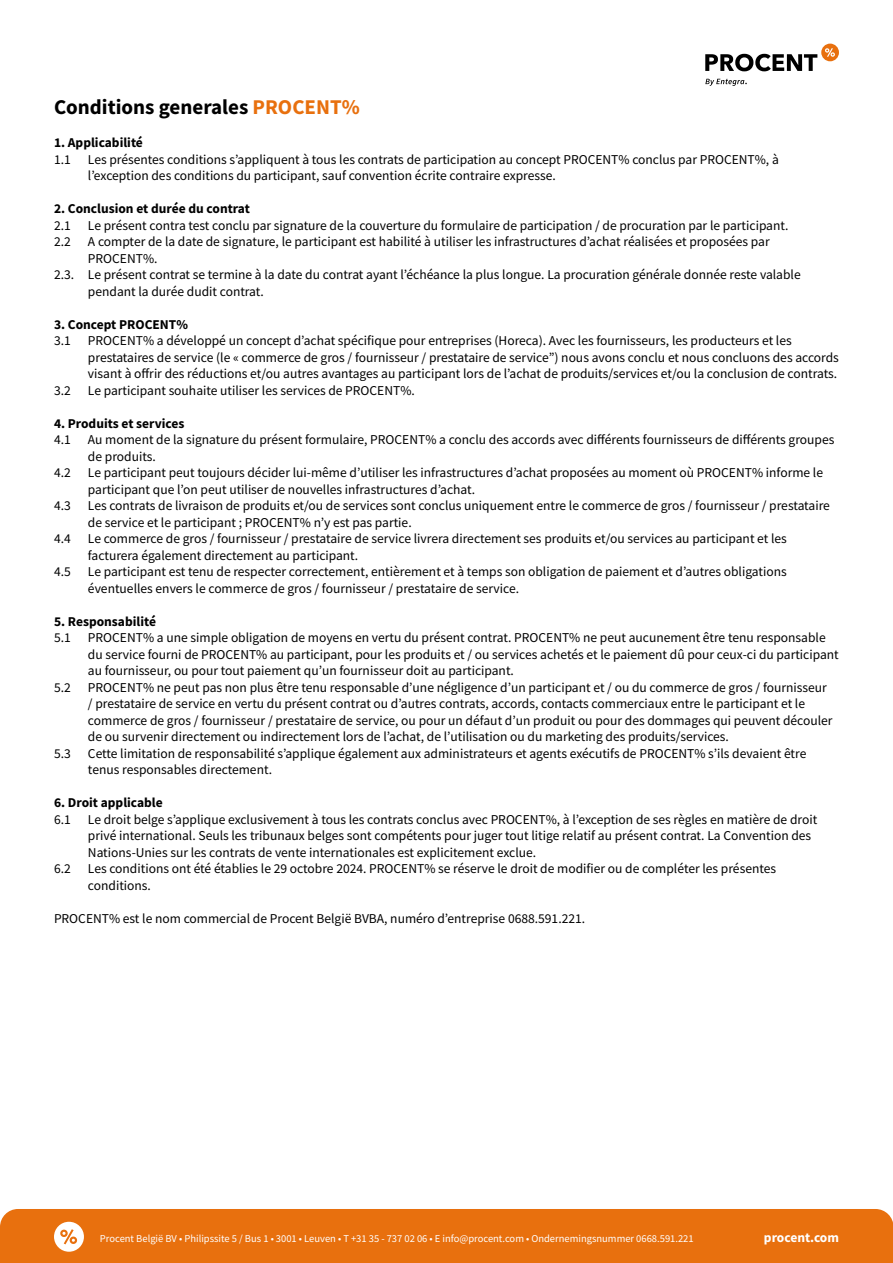
<style>
.page{position:relative;width:893px;height:1263px;background:#fff}
.page>*{position:absolute;margin:0;border:0;box-sizing:border-box;transform-origin:0 0}
.t1{font:700 21px "Source Sans Pro";color:#000}
.t2{font:13.5px/16.5px "Source Sans Pro";color:#000}
.t3{font:700 13.5px "Source Sans Pro";color:#000}
.t4{font:700 13.5px "Source Sans Pro";color:#fff}
.t5{font:10.5px "Source Sans Pro";color:#fff}
.s1{color:#e8700e}
</style>
<div class="page">
<svg style="left:705px;top:79px;width:42px;height:7px"></svg>
<svg style="left:705px;top:44px;width:134px;height:27px"></svg>
<div style="left:0;top:1209px;width:893px;height:54px;background:#e8700e"></div>
<svg style="left:54px;top:1222px;width:30px;height:30px"></svg>
<h1 class="t1" style="left:54px;top:97px;width:307px">Conditions generales <span class="s1">PROCENT%</span></h1>
<p class="t3" style="left:54px;top:136px;width:90px">1. Applicabilité</p>
<p class="t2" style="left:54px;top:151px;width:18px">1.1</p>
<p class="t3" style="left:54px;top:202px;width:197px">2. Conclusion et durée du contrat</p>
<p class="t2" style="left:54px;top:217px;width:18px">2.1<br>2.2</p>
<p class="t2" style="left:54px;top:266px;width:22px">2.3.</p>
<p class="t2" style="left:88px;top:151px;width:692px">Les présentes conditions s’appliquent à tous les contrats de participation au concept PROCENT% conclus par PROCENT%, à l’exception des conditions du participant, sauf convention écrite contraire expresse.</p>
<p class="t2" style="left:88px;top:217px;width:714px">Le présent contra test conclu par signature de la couverture du formulaire de participation / de procuration par le participant.<br>A compter de la date de signature, le participant est habilité à utiliser les infrastructures d’achat réalisées et proposées par PROCENT%.<br>Le présent contrat se termine à la date du contrat ayant l’échéance la plus longue. La procuration générale donnée reste valable pendant la durée dudit contrat.</p>
<p class="t2" style="left:88px;top:332px;width:752px">PROCENT% a développé un concept d’achat spécifique pour entreprises (Horeca). Avec les fournisseurs, les producteurs et les prestataires de service (le « commerce de gros / fournisseur / prestataire de service”) nous avons conclu et nous concluons des accords visant à offrir des réductions et/ou autres avantages au participant lors de l’achat de produits/services et/ou la conclusion de contrats.<br>Le participant souhaite utiliser les services de PROCENT%.</p>
<p class="t2" style="left:88px;top:431px;width:748px">Au moment de la signature du présent formulaire, PROCENT% a conclu des accords avec différents fournisseurs de différents groupes de produits.<br>Le participant peut toujours décider lui-même d’utiliser les infrastructures d’achat proposées au moment où PROCENT% informe le participant que l’on peut utiliser de nouvelles infrastructures d’achat.<br>Les contrats de livraison de produits et/ou de services sont conclus uniquement entre le commerce de gros / fournisseur / prestataire de service et le participant ; PROCENT% n’y est pas partie.<br>Le commerce de gros / fournisseur / prestataire de service livrera directement ses produits et/ou services au participant et les facturera également directement au participant.<br>Le participant est tenu de respecter correctement, entièrement et à temps son obligation de paiement et d’autres obligations éventuelles envers le commerce de gros / fournisseur / prestataire de service.</p>
<p class="t2" style="left:88px;top:629px;width:752px">PROCENT% a une simple obligation de moyens en vertu du présent contrat. PROCENT% ne peut aucunement être tenu responsable du service fourni de PROCENT% au participant, pour les produits et / ou services achetés et le paiement dû pour ceux-ci du participant au fournisseur, ou pour tout paiement qu’un fournisseur doit au participant.<br>PROCENT% ne peut pas non plus être tenu responsable d’une négligence d’un participant et / ou du commerce de gros / fournisseur<br>/ prestataire de service en vertu du présent contrat ou d’autres contrats, accords, contacts commerciaux entre le participant et le commerce de gros / fournisseur / prestataire de service, ou pour un défaut d’un produit ou pour des dommages qui peuvent découler de ou survenir directement ou indirectement lors de l’achat, de l’utilisation ou du marketing des produits/services.<br>Cette limitation de responsabilité s’applique également aux administrateurs et agents exécutifs de PROCENT% s’ils devaient être tenus responsables directement.</p>
<p class="t2" style="left:88px;top:811px;width:731px">Le droit belge s’applique exclusivement à tous les contrats conclus avec PROCENT%, à l’exception de ses règles en matière de droit privé international. Seuls les tribunaux belges sont compétents pour juger tout litige relatif au présent contrat. La Convention des Nations-Unies sur les contrats de vente internationales est explicitement exclue.<br>Les conditions ont été établies le 29 octobre 2024. PROCENT% se réserve le droit de modifier ou de compléter les présentes conditions.</p>
<p class="t3" style="left:54px;top:318px;width:135px">3. Concept PROCENT%</p>
<p class="t2" style="left:54px;top:332px;width:18px">3.1</p>
<p class="t2" style="left:54px;top:382px;width:18px">3.2</p>
<p class="t3" style="left:54px;top:417px;width:132px">4. Produits et services</p>
<p class="t2" style="left:54px;top:431px;width:18px">4.1</p>
<p class="t2" style="left:54px;top:464px;width:18px">4.2</p>
<p class="t2" style="left:54px;top:497px;width:18px">4.3</p>
<p class="t2" style="left:54px;top:530px;width:18px">4.4</p>
<p class="t2" style="left:54px;top:563px;width:18px">4.5</p>
<p class="t3" style="left:54px;top:614px;width:104px">5. Responsabilité</p>
<p class="t2" style="left:54px;top:629px;width:18px">5.1</p>
<p class="t2" style="left:54px;top:679px;width:18px">5.2</p>
<p class="t2" style="left:54px;top:745px;width:18px">5.3</p>
<p class="t3" style="left:54px;top:796px;width:110px">6. Droit applicable</p>
<p class="t2" style="left:54px;top:811px;width:18px">6.1</p>
<p class="t2" style="left:54px;top:860px;width:18px">6.2</p>
<p class="t2" style="left:54px;top:910px;width:533px">PROCENT% est le nom commercial de Procent België BVBA, numéro d’entreprise 0688.591.221.</p>
<p class="t5" style="left:100px;top:1231px;width:595px">Procent België BV • Philipssite 5 / Bus 1 • 3001 • Leuven • T +31 35 - 737 02 06 • E info@procent.com • Ondernemingsnummer 0668.591.221</p>
<p class="t4" style="left:764px;top:1230px;width:77px">procent.com</p>
</div>
